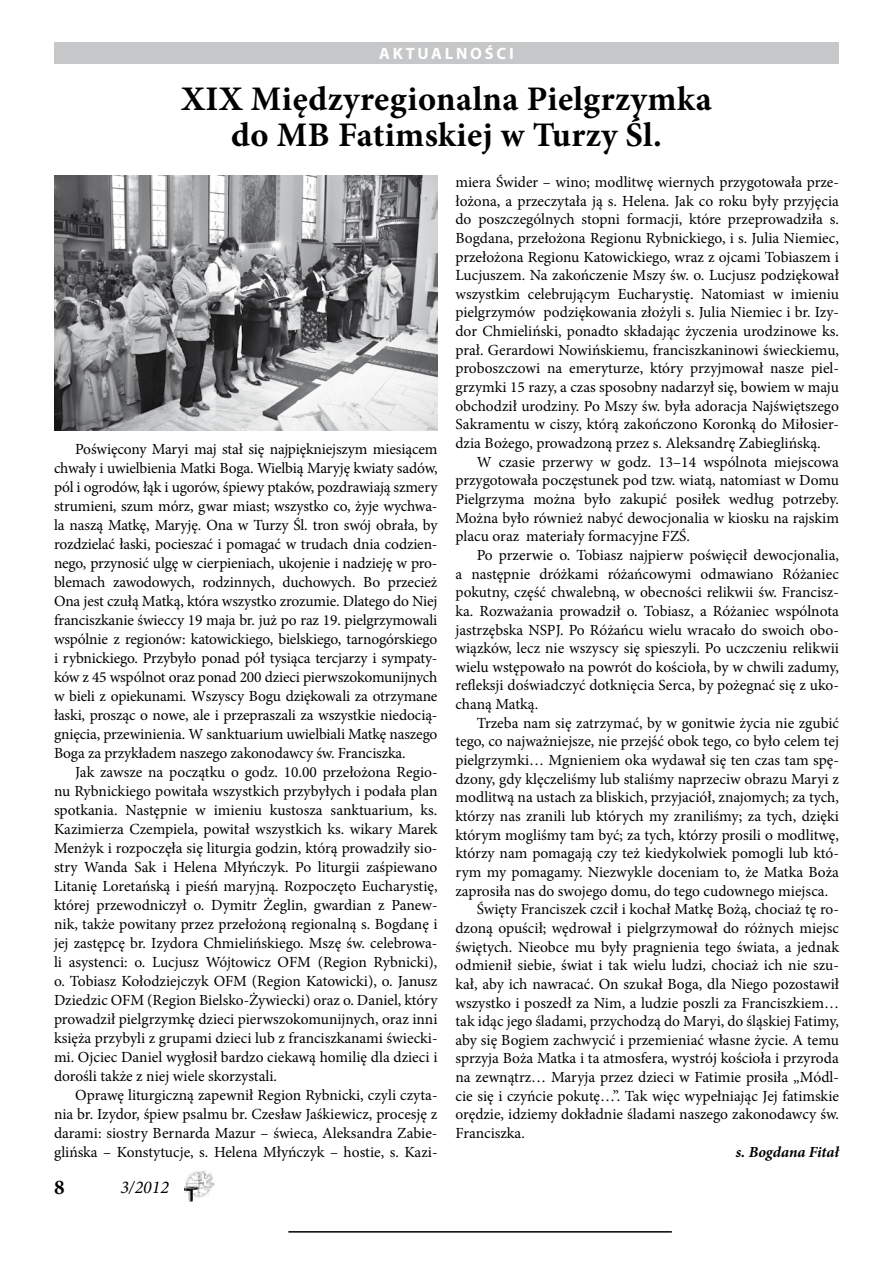
<style>
.page{position:relative;width:893px;height:1263px;background:#fff}
.page>*{position:absolute;margin:0;border:0;box-sizing:border-box;transform-origin:0 0}
.t1{font:700 34.5px/36px "Minion Pro";letter-spacing:.01em;color:#000;text-align:center}
.t2{font:700 21px "Minion Pro";color:#000}
.t3{font:italic 18px "Minion Pro";color:#000}
.t4{font:700 16.5px "Myriad Pro";letter-spacing:.17em;color:#fff}
.t5{font:15.45px/18.9px "Minion Pro";color:#000;text-align:justify}
.t6{font:italic 700 15.45px "Minion Pro";letter-spacing:-.005em;color:#000}
</style>
<div class="page">
<img style="left:185px;top:1171px;width:29px;height:31px">
<div style="left:54px;top:43px;width:785px;height:21px;background:#c6c7c8"></div>
<hr style="left:288px;top:1231px;width:384px;height:1px;background:#000">
<img style="left:54px;top:176px;width:383px;height:254px">
<p class="t4" style="left:379px;top:43px;width:136px">AKTUALNOŚCI</p>
<h1 class="t1" style="left:181px;top:81px;width:532px">XIX Międzyregionalna Pielgrzymka do MB Fatimskiej w Turzy Śl.</h1>
<p class="t5" style="left:54px;top:440px;width:385px;text-indent:21px">Poświęcony Maryi maj stał się najpiękniejszym miesiącem chwały i uwielbienia Matki Boga. Wielbią Maryję kwiaty sadów, pól i ogrodów, łąk i ugorów, śpiewy ptaków, pozdrawiają szmery strumieni, szum mórz, gwar miast; wszystko co, żyje wychwa&shy;la naszą Matkę, Maryję. Ona w Turzy Śl. tron swój obrała, by rozdzielać łaski, pocieszać i pomagać w trudach dnia codzien&shy;nego, przynosić ulgę w cierpieniach, ukojenie i nadzieję w pro&shy;blemach zawodowych, rodzinnych, duchowych. Bo przecież Ona jest czułą Matką, która wszystko zrozumie. Dlatego do Niej franciszkanie świeccy 19 maja br. już po raz 19. pielgrzymowali wspólnie z regionów: katowickiego, bielskiego, tarnogórskiego i rybnickiego. Przybyło ponad pół tysiąca tercjarzy i sympaty&shy;ków z 45 wspólnot oraz ponad 200 dzieci pierwszokomunijnych w bieli z opiekunami. Wszyscy Bogu dziękowali za otrzymane łaski, prosząc o nowe, ale i przepraszali za wszystkie niedocią&shy;gnięcia, przewinienia. W sanktuarium uwielbiali Matkę naszego Boga za przykładem naszego zakonodawcy św. Franciszka.</p>
<p class="t5" style="left:54px;top:763px;width:385px;text-indent:21px">Jak zawsze na początku o godz. 10.00 przełożona Regio&shy;nu Rybnickiego powitała wszystkich przybyłych i podała plan spotkania. Następnie w imieniu kustosza sanktuarium, ks.<br>Kazimierza Czempiela, powitał wszystkich ks. wikary Marek Menżyk i rozpoczęła się liturgia godzin, którą prowadziły sio&shy;stry Wanda Sak i Helena Młyńczyk. Po liturgii zaśpiewano Litanię Loretańską i pieśń maryjną. Rozpoczęto Eucharystię, której przewodniczył o. Dymitr Żeglin, gwardian z Panew&shy;nik, także powitany przez przełożoną regionalną s. Bogdanę i jej zastępcę br. Izydora Chmielińskiego. Mszę św. celebrowa&shy;li asystenci: o. Lucjusz Wójtowicz OFM (Region Rybnicki), o. Tobiasz Kołodziejczyk OFM (Region Katowicki), o. Janusz Dziedzic OFM (Region Bielsko-Żywiecki) oraz o. Daniel, który prowadził pielgrzymkę dzieci pierwszokomunijnych, oraz inni księża przybyli z grupami dzieci lub z franciszkanami świecki&shy;mi. Ojciec Daniel wygłosił bardzo ciekawą homilię dla dzieci i dorośli także z niej wiele skorzystali.</p>
<p class="t5" style="left:54px;top:1085px;width:385px;text-indent:21px">Oprawę liturgiczną zapewnił Region Rybnicki, czyli czyta&shy;nia br. Izydor, śpiew psalmu br. Czesław Jaśkiewicz, procesję z darami: siostry Bernarda Mazur – świeca, Aleksandra Zabie&shy;glińska – Konstytucje, s. Helena Młyńczyk – hostie, s. Kazi-</p>
<h2 class="t2" style="left:54px;top:1172px;width:12px">8</h2>
<p class="t3" style="left:120px;top:1175px;width:50px">3/2012</p>
<p class="t5" style="left:455px;top:173px;width:385px">miera Świder – wino; modlitwę wiernych przygotowała prze&shy;łożona, a przeczytała ją s. Helena. Jak co roku były przyjęcia do poszczególnych stopni formacji, które przeprowadziła s.<br>Bogdana, przełożona Regionu Rybnickiego, i s. Julia Niemiec, przełożona Regionu Katowickiego, wraz z ojcami Tobiaszem i Lucjuszem. Na zakończenie Mszy św. o. Lucjusz podziękował wszystkim celebrującym Eucharystię. Natomiast w imieniu pielgrzymów podziękowania złożyli s. Julia Niemiec i br. Izy&shy;dor Chmieliński, ponadto składając życzenia urodzinowe ks. prał. Gerardowi Nowińskiemu, franciszkaninowi świeckiemu, proboszczowi na emeryturze, który przyjmował nasze piel&shy;grzymki 15 razy, a czas sposobny nadarzył się, bowiem w maju obchodził urodziny. Po Mszy św. była adoracja Najświętszego Sakramentu w ciszy, którą zakończono Koronką do Miłosier&shy;dzia Bożego, prowadzoną przez s. Aleksandrę Zabieglińską.</p>
<p class="t5" style="left:455px;top:452px;width:385px;text-indent:21px">W czasie przerwy w godz. 13–14 wspólnota miejscowa przygotowała poczęstunek pod tzw. wiatą, natomiast w Domu Pielgrzyma można było zakupić posiłek według potrzeby.<br>Można było również nabyć dewocjonalia w kiosku na rajskim placu oraz materiały formacyjne FZŚ.</p>
<p class="t5" style="left:455px;top:546px;width:385px;text-indent:21px">Po przerwie o. Tobiasz najpierw poświęcił dewocjonalia, a następnie dróżkami różańcowymi odmawiano Różaniec pokutny, część chwalebną, w obecności relikwii św. Francisz&shy;ka. Rozważania prowadził o. Tobiasz, a Różaniec wspólnota jastrzębska NSPJ. Po Różańcu wielu wracało do swoich obo&shy;wiązków, lecz nie wszyscy się spieszyli. Po uczczeniu relikwii wielu wstępowało na powrót do kościoła, by w chwili zadumy, refleksji doświadczyć dotknięcia Serca, by pożegnać się z uko&shy;chaną Matką.</p>
<p class="t5" style="left:477px;top:713px;width:364px">Trzeba nam się zatrzymać, by w gonitwie życia nie zgubić</p>
<p class="t5" style="left:455px;top:732px;width:385px">tego, co najważniejsze, nie przejść obok tego, co było celem tej</p>
<p class="t5" style="left:455px;top:751px;width:385px">pielgrzymki… Mgnieniem oka wydawał się ten czas tam spę-</p>
<p class="t5" style="left:455px;top:769px;width:385px">dzony, gdy klęczeliśmy lub staliśmy naprzeciw obrazu Maryi z</p>
<p class="t5" style="left:455px;top:788px;width:385px">modlitwą na ustach za bliskich, przyjaciół, znajomych; za tych,</p>
<p class="t5" style="left:455px;top:807px;width:385px">którzy nas zranili lub których my zraniliśmy; za tych, dzięki</p>
<p class="t5" style="left:455px;top:825px;width:385px">którym mogliśmy tam być; za tych, którzy prosili o modlitwę,</p>
<p class="t5" style="left:455px;top:844px;width:385px">którzy nam pomagają czy też kiedykolwiek pomogli lub któ-</p>
<p class="t5" style="left:455px;top:863px;width:385px">rym my pomagamy. Niezwykle doceniam to, że Matka Boża</p>
<p class="t5" style="left:455px;top:881px;width:374px">zaprosiła nas do swojego domu, do tego cudownego miejsca.</p>
<p class="t5" style="left:477px;top:900px;width:364px">Święty Franciszek czcił i kochał Matkę Bożą, chociaż tę ro-</p>
<p class="t5" style="left:455px;top:918px;width:385px">dzoną opuścił; wędrował i pielgrzymował do różnych miejsc</p>
<p class="t5" style="left:455px;top:937px;width:385px">świętych. Nieobce mu były pragnienia tego świata, a jednak</p>
<p class="t5" style="left:455px;top:956px;width:385px">odmienił siebie, świat i tak wielu ludzi, chociaż ich nie szu-</p>
<p class="t5" style="left:455px;top:974px;width:385px">kał, aby ich nawracać. On szukał Boga, dla Niego pozostawił</p>
<p class="t5" style="left:455px;top:993px;width:385px">wszystko i poszedł za Nim, a ludzie poszli za Franciszkiem…</p>
<p class="t5" style="left:455px;top:1012px;width:385px">tak idąc jego śladami, przychodzą do Maryi, do śląskiej Fatimy,</p>
<p class="t5" style="left:455px;top:1030px;width:385px">aby się Bogiem zachwycić i przemieniać własne życie. A temu</p>
<p class="t5" style="left:455px;top:1049px;width:385px">sprzyja Boża Matka i ta atmosfera, wystrój kościoła i przyroda</p>
<p class="t5" style="left:455px;top:1068px;width:385px">na zewnątrz… Maryja przez dzieci w Fatimie prosiła „Módl-</p>
<p class="t5" style="left:455px;top:1086px;width:385px">cie się i czyńcie pokutę…”. Tak więc wypełniając Jej fatimskie</p>
<p class="t5" style="left:455px;top:1105px;width:385px">orędzie, idziemy dokładnie śladami naszego zakonodawcy św.</p>
<p class="t5" style="left:455px;top:1124px;width:71px">Franciszka.</p>
<p class="t6" style="left:736px;top:1141px;width:105px">s. Bogdana Fitał</p>
</div>
